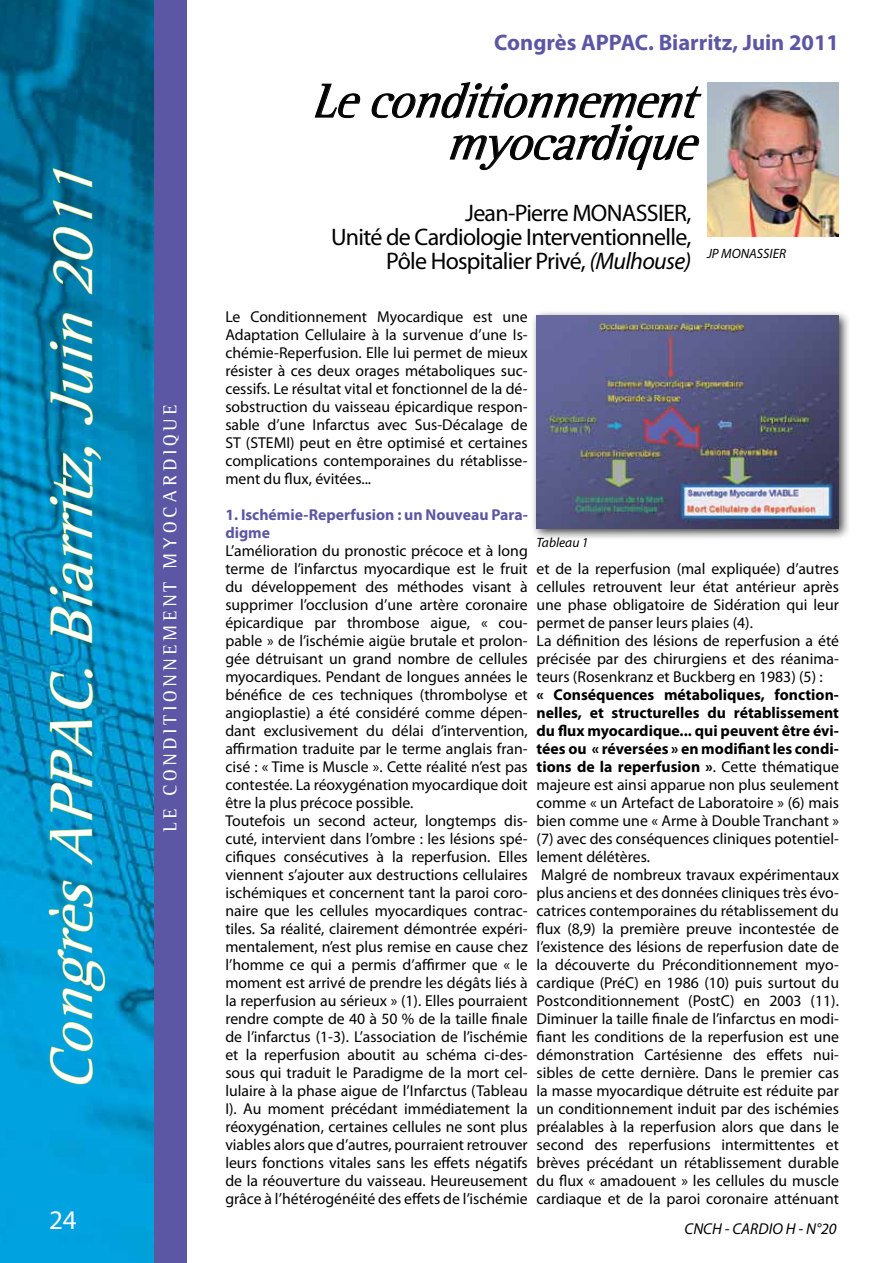
<style>
.page{position:relative;width:893px;height:1263px;background:#fff}
.page>*{position:absolute;margin:0;border:0;box-sizing:border-box;transform-origin:0 0}
.t1{font:italic 61.5px "Leftist Mono Serif";color:#fff}
.t2{font:italic 49.5px/42px "Leftist Mono Serif";color:#000;text-align:right}
.t3{font:27px "Myriad Pro";color:#fff}
.t4{font:24px/24px "Myriad Pro";letter-spacing:-.03em;color:#000;text-align:right}
.t5{font:700 22.5px "Myriad Pro";color:#5c57a4}
.t6{font:19.5px "Leftist Mono Serif";letter-spacing:.18em;color:#fff}
.t7{font:15.75px/18px "Myriad Pro";color:#000}
.t8{font:700 15.75px/18px "Myriad Pro";color:#5c57a4}
.t9{font:italic 15.75px "Myriad Pro";color:#000}
.t10{font:italic 13.5px "Myriad Pro";color:#000}
.s1{font-style:italic}
.s2{font-weight:700}
</style>
<div class="page">
<svg style="left:315px;top:83px;width:46px;height:35px"></svg>
<svg style="left:371px;top:82px;width:331px;height:88px"></svg>
<img style="left:707px;top:83px;width:132px;height:153px">
<div style="left:128px;top:0;width:59px;height:1263px;background:#5c57a4"></div>
<img style="left:0;top:0;width:153px;height:1263px">
<svg style="left:48px;top:880px;width:58px;height:205px;background:#13a3c8"></svg>
<svg style="left:49px;top:829px;width:44px;height:37px;background:#19a0be"></svg>
<svg style="left:49px;top:720px;width:44px;height:101px;background:#1c98b1"></svg>
<svg style="left:49px;top:668px;width:44px;height:41px;background:#1897b5"></svg>
<svg style="left:49px;top:446px;width:52px;height:198px;background:#1892ac"></svg>
<svg style="left:49px;top:313px;width:44px;height:113px;background:#16869e"></svg>
<svg style="left:53px;top:226px;width:40px;height:69px;background:#1b8495"></svg>
<svg style="left:53px;top:200px;width:40px;height:20px"></svg>
<svg style="left:53px;top:168px;width:40px;height:20px"></svg>
<div style="left:531px;top:309px;width:320px;height:231px;background:#000;opacity:.75"></div>
<img style="left:537px;top:315px;width:301px;height:213px">
<h1 class="t1" style="left:36px;top:1093px;width:949px;rotate:-90deg">CongrèsAPPAC.Biarritz,Juin2011</h1>
<p class="t6" style="left:159px;top:832px;width:430px;rotate:-90deg">LE CONDITIONNEMENT MYOCAR DIQUE</p>
<h3 class="t5" style="left:494px;top:28px;width:346px">Congrès APPAC. Biarritz, Juin 2011</h3>
<h2 class="t2" style="left:310px;top:81px;width:406px">Leconditionnement myocardique</h2>
<h3 class="t4" style="left:331px;top:201px;width:362px">Jean-Pierre MONASSIER,<br>Unité de Cardiologie Interventionnelle,<br>Pôle Hospitalier Privé, <span class="s1">(Mulhouse)</span></h3>
<p class="t10" style="left:707px;top:245px;width:81px">JP MONASSIER</p>
<p class="t7" style="left:225px;top:308px;width:304px;text-align:justify">Le Conditionnement Myocardique est une Adaptation Cellulaire à la survenue d’une Is&shy;chémie-Reperfusion. Elle lui permet de mieux résister à ces deux orages métaboliques suc&shy;cessifs. Le résultat vital et fonctionnel de la dé&shy;sobstruction du vaisseau épicardique respon&shy;sable d’une Infarctus avec Sus-Décalage de ST (STEMI) peut en être optimisé et certaines complications contemporaines du rétablisse&shy;ment du flux, évitées...</p>
<p class="t8" style="left:225px;top:505px;width:304px">1. Ischémie-Reperfusion : un Nouveau Para&shy;digme</p>
<p class="t7" style="left:225px;top:542px;width:304px">L’amélioration du pronostic précoce et à long terme de l’infarctus myocardique est le fruit du développement des méthodes visant à supprimer l’occlusion d’une artère coronaire épicardique par thrombose aigue, « cou&shy;pable » de l’ischémie aigüe brutale et prolon&shy;gée détruisant un grand nombre de cellules myocardiques. Pendant de longues années le bénéfice de ces techniques (thrombolyse et angioplastie) a été considéré comme dépen&shy;dant exclusivement du délai d’intervention, affirmation traduite par le terme anglais fran&shy;cisé : « Time is Muscle ». Cette réalité n’est pas contestée. La réoxygénation myocardique doit être la plus précoce possible.<br>Toutefois un second acteur, longtemps dis&shy;cuté, intervient dans l’ombre : les lésions spé&shy;cifiques consécutives à la reperfusion. Elles viennent s’ajouter aux destructions cellulaires ischémiques et concernent tant la paroi coro&shy;naire que les cellules myocardiques contrac&shy;tiles. Sa réalité, clairement démontrée expéri&shy;mentalement, n’est plus remise en cause chez l’homme ce qui a permis d’affirmer que « le moment est arrivé de prendre les dégâts liés à la reperfusion au sérieux » (1). Elles pourraient rendre compte de 40 à 50 % de la taille finale de l’infarctus (1-3). L’association de l’ischémie et la reperfusion aboutit au schéma ci-des&shy;sous qui traduit le Paradigme de la mort cel&shy;lulaire à la phase aigue de l’Infarctus (Tableau I). Au moment précédant immédiatement la réoxygénation, certaines cellules ne sont plus viables alors que d’autres, pourraient retrouver leurs fonctions vitales sans les effets négatifs de la réouverture du vaisseau. Heureusement grâce à l’hétérogénéité des effets de l’ischémie</p>
<p class="t10" style="left:537px;top:534px;width:53px">Tableau 1</p>
<p class="t7" style="left:537px;top:560px;width:304px">et de la reperfusion (mal expliquée) d’autres cellules retrouvent leur état antérieur après une phase obligatoire de Sidération qui leur permet de panser leurs plaies (4).<br>La définition des lésions de reperfusion a été précisée par des chirurgiens et des réanima&shy;teurs (Rosenkranz et Buckberg en 1983) (5) :</p>
<p class="t7" style="left:537px;top:686px;width:304px"><span class="s2">« Conséquences métaboliques, fonction&shy;nelles, et structurelles du rétablissement du flux myocardique... qui peuvent être évi&shy;tées ou « réversées » en modifiant les condi&shy;tions de la reperfusion »</span>. Cette thématique majeure est ainsi apparue non plus seulement comme « un Artefact de Laboratoire » (6) mais bien comme une « Arme à Double Tranchant » (7) avec des conséquences cliniques potentiel&shy;lement délétères.<br>Malgré de nombreux travaux expérimentaux plus anciens et des données cliniques très évo&shy;catrices contemporaines du rétablissement du flux (8,9) la première preuve incontestée de l’existence des lésions de reperfusion date de la découverte du Préconditionnement myo&shy;cardique (PréC) en 1986 (10) puis surtout du Postconditionnement (PostC) en 2003 (11).<br>Diminuer la taille finale de l’infarctus en modi&shy;fiant les conditions de la reperfusion est une démonstration Cartésienne des effets nui&shy;sibles de cette dernière. Dans le premier cas la masse myocardique détruite est réduite par un conditionnement induit par des ischémies préalables à la reperfusion alors que dans le second des reperfusions intermittentes et brèves précédant un rétablissement durable du flux « amadouent » les cellules du muscle cardiaque et de la paroi coronaire atténuant</p>
<h3 class="t3" style="left:49px;top:1203px;width:29px">24</h3>
<p class="t9" style="left:685px;top:1219px;width:154px">CNCH - CARDIO H - N°20</p>
</div>
